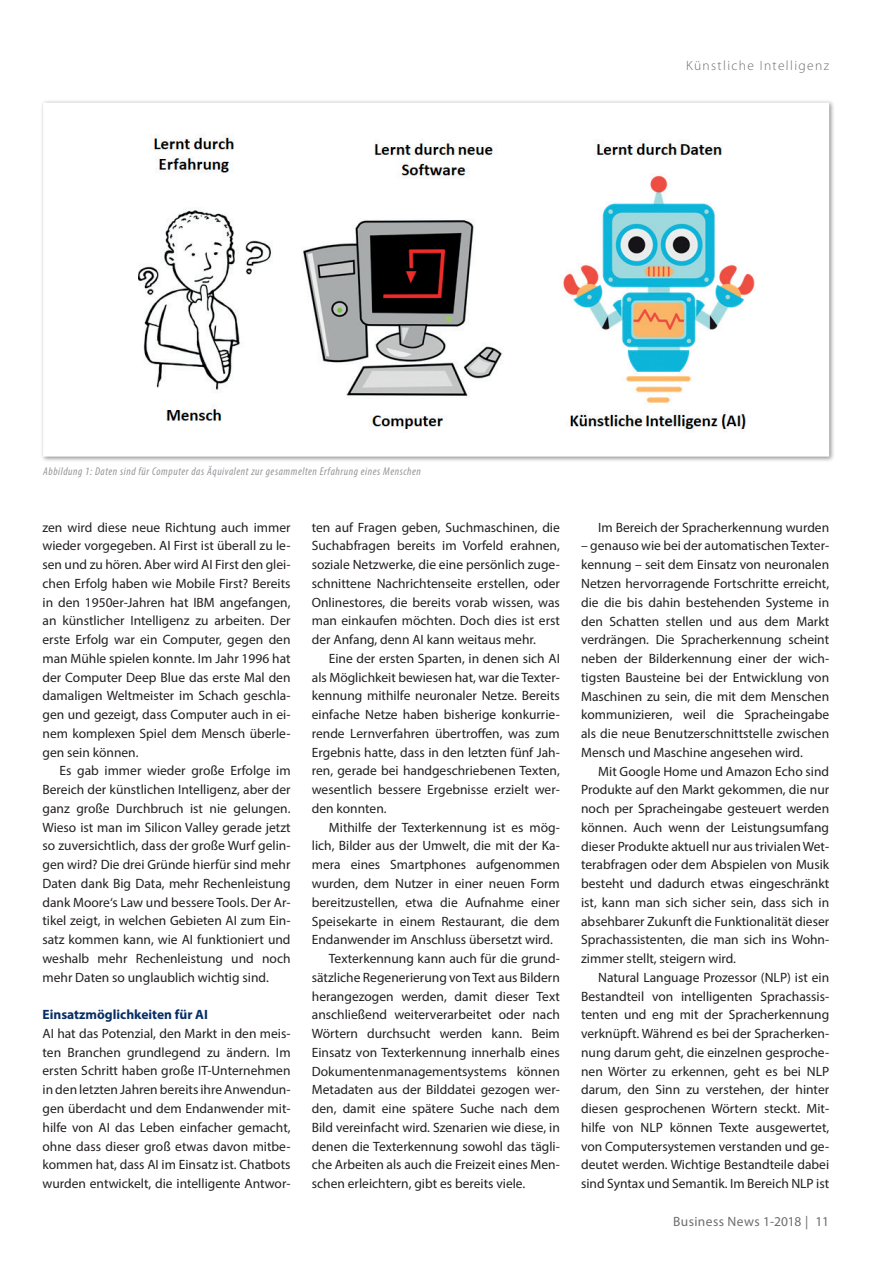
<style>
.page{position:relative;width:893px;height:1263px;background:#fff}
.page>*{position:absolute;margin:0;border:0;box-sizing:border-box;transform-origin:0 0}
.t1{font:13.5px/18.8px "Myriad Pro";color:#231f20;text-align:justify}
.t2{font:700 13.5px "Myriad Pro";color:#072e66}
.t3{font:13.5px "Myriad Pro";letter-spacing:.025em;color:#6c6d70}
.t4{font:300 13.5px "Myriad Pro";letter-spacing:.1em;color:#6c6d70}
.t5{font:italic condensed 11.25px "Myriad Pro";letter-spacing:.05em;color:#939598}
</style>
<div class="page">
<svg style="left:42px;top:101px;width:790px;height:359px"></svg>
<p class="t4" style="left:686px;top:58px;width:145px">Künstliche Intelligenz</p>
<p class="t5" style="left:43px;top:465px;width:379px">Abbildung 1: Daten sind für Computer das Äquivalent zur gesammelten Erfahrung eines Menschen</p>
<p class="t1" style="left:43px;top:517px;width:250px">zen wird diese neue Richtung auch immer wieder vorgegeben. AI First ist überall zu le&shy;sen und zu hören. Aber wird AI First den glei&shy;chen Erfolg haben wie Mobile First? Bereits in den 1950er-Jahren hat IBM angefangen, an künstlicher Intelligenz zu arbeiten. Der erste Erfolg war ein Computer, gegen den man Mühle spielen konnte. Im Jahr 1996 hat der Computer Deep Blue das erste Mal den damaligen Weltmeister im Schach geschla&shy;gen und gezeigt, dass Computer auch in ei&shy;nem komplexen Spiel dem Mensch überle&shy;gen sein können.</p>
<p class="t1" style="left:43px;top:761px;width:250px;text-indent:17px">Es gab immer wieder große Erfolge im Bereich der künstlichen Intelligenz, aber der ganz große Durchbruch ist nie gelungen.<br>Wieso ist man im Silicon Valley gerade jetzt so zuversichtlich, dass der große Wurf gelin&shy;gen wird? Die drei Gründe hierfür sind mehr Daten dank Big Data, mehr Rechenleistung dank Moore‘s Law und bessere Tools. Der Ar&shy;tikel zeigt, in welchen Gebieten AI zum Ein&shy;satz kommen kann, wie AI funktioniert und weshalb mehr Rechenleistung und noch mehr Daten so unglaublich wichtig sind.</p>
<p class="t2" style="left:43px;top:1006px;width:167px">Einsatzmöglichkeiten für AI</p>
<p class="t1" style="left:43px;top:1024px;width:250px">AI hat das Potenzial, den Markt in den meis&shy;ten Branchen grundlegend zu ändern. Im ersten Schritt haben große IT-Unternehmen in den letzten Jahren bereits ihre Anwendun&shy;gen überdacht und dem Endanwender mit&shy;hilfe von AI das Leben einfacher gemacht, ohne dass dieser groß etwas davon mitbe&shy;kommen hat, dass AI im Einsatz ist. Chatbots wurden entwickelt, die intelligente Antwor-</p>
<p class="t1" style="left:312px;top:517px;width:250px">ten auf Fragen geben, Suchmaschinen, die Suchabfragen bereits im Vorfeld erahnen, soziale Netzwerke, die eine persönlich zuge&shy;schnittene Nachrichtenseite erstellen, oder Onlinestores, die bereits vorab wissen, was man einkaufen möchten. Doch dies ist erst der Anfang, denn AI kann weitaus mehr.</p>
<p class="t1" style="left:312px;top:649px;width:250px;text-indent:17px">Eine der ersten Sparten, in denen sich AI als Möglichkeit bewiesen hat, war die Texter&shy;kennung mithilfe neuronaler Netze. Bereits einfache Netze haben bisherige konkurrie&shy;rende Lernverfahren übertroffen, was zum Ergebnis hatte, dass in den letzten fünf Jah&shy;ren, gerade bei handgeschriebenen Texten, wesentlich bessere Ergebnisse erzielt wer&shy;den konnten.</p>
<p class="t1" style="left:329px;top:818px;width:233px">Mithilfe der Texterkennung ist es mög-</p>
<p class="t1" style="left:312px;top:836px;width:250px">lich, Bilder aus der Umwelt, die mit der Ka-</p>
<p class="t1" style="left:312px;top:855px;width:250px">mera eines Smartphones aufgenommen</p>
<p class="t1" style="left:312px;top:874px;width:250px">wurden, dem Nutzer in einer neuen Form</p>
<p class="t1" style="left:312px;top:893px;width:250px">bereitzustellen, etwa die Aufnahme einer</p>
<p class="t1" style="left:312px;top:911px;width:250px">Speisekarte in einem Restaurant, die dem</p>
<p class="t1" style="left:312px;top:930px;width:242px">Endanwender im Anschluss übersetzt wird.</p>
<p class="t1" style="left:329px;top:949px;width:233px">Texterkennung kann auch für die grund-</p>
<p class="t1" style="left:312px;top:968px;width:250px">sätzliche Regenerierung von Text aus Bildern</p>
<p class="t1" style="left:312px;top:986px;width:250px">herangezogen werden, damit dieser Text</p>
<p class="t1" style="left:312px;top:1005px;width:250px">anschließend weiterverarbeitet oder nach</p>
<p class="t1" style="left:312px;top:1024px;width:250px">Wörtern durchsucht werden kann. Beim</p>
<p class="t1" style="left:312px;top:1043px;width:250px">Einsatz von Texterkennung innerhalb eines</p>
<p class="t1" style="left:312px;top:1061px;width:250px">Dokumentenmanagementsystems können</p>
<p class="t1" style="left:312px;top:1080px;width:250px">Metadaten aus der Bilddatei gezogen wer-</p>
<p class="t1" style="left:312px;top:1099px;width:250px">den, damit eine spätere Suche nach dem</p>
<p class="t1" style="left:312px;top:1118px;width:250px">Bild vereinfacht wird. Szenarien wie diese, in</p>
<p class="t1" style="left:312px;top:1136px;width:250px">denen die Texterkennung sowohl das tägli-</p>
<p class="t1" style="left:312px;top:1155px;width:250px">che Arbeiten als auch die Freizeit eines Men-</p>
<p class="t1" style="left:312px;top:1174px;width:215px">schen erleichtern, gibt es bereits viele.</p>
<p class="t1" style="left:598px;top:518px;width:233px">Im Bereich der Spracherkennung wurden</p>
<p class="t1" style="left:581px;top:536px;width:250px">– genauso wie bei der automatischen Texter&shy;kennung – seit dem Einsatz von neuronalen Netzen hervorragende Fortschritte erreicht, die die bis dahin bestehenden Systeme in den Schatten stellen und aus dem Markt verdrängen. Die Spracherkennung scheint neben der Bilderkennung einer der wich&shy;tigsten Bausteine bei der Entwicklung von Maschinen zu sein, die mit dem Menschen kommunizieren, weil die Spracheingabe als die neue Benutzerschnittstelle zwischen Mensch und Maschine angesehen wird.</p>
<p class="t1" style="left:581px;top:761px;width:250px;text-indent:17px">Mit Google Home und Amazon Echo sind Produkte auf den Markt gekommen, die nur noch per Spracheingabe gesteuert werden können. Auch wenn der Leistungsumfang dieser Produkte aktuell nur aus trivialen Wet&shy;terabfragen oder dem Abspielen von Musik besteht und dadurch etwas eingeschränkt ist, kann man sich sicher sein, dass sich in absehbarer Zukunft die Funktionalität dieser Sprachassistenten, die man sich ins Wohn&shy;zimmer stellt, steigern wird.</p>
<p class="t1" style="left:581px;top:968px;width:250px;text-indent:17px">Natural Language Prozessor (NLP) ist ein Bestandteil von intelligenten Sprachassis&shy;tenten und eng mit der Spracherkennung verknüpft. Während es bei der Spracherken&shy;nung darum geht, die einzelnen gesproche&shy;nen Wörter zu erkennen, geht es bei NLP darum, den Sinn zu verstehen, der hinter diesen gesprochenen Wörtern steckt. Mit&shy;hilfe von NLP können Texte ausgewertet, von Computersystemen verstanden und ge&shy;deutet werden. Wichtige Bestandteile dabei sind Syntax und Semantik. Im Bereich NLP ist</p>
<p class="t3" style="left:673px;top:1213px;width:157px">Business News 1-2018 | 11</p>
</div>
